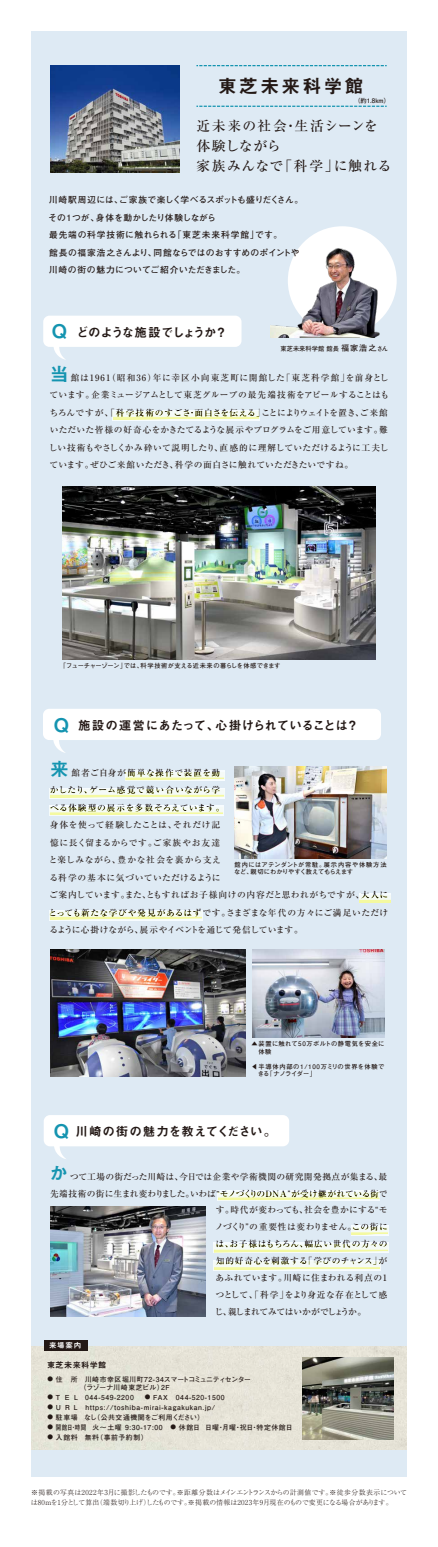
<style>
.page{position:relative;width:438px;height:1547px;background:#fff}
.page>*{position:absolute;margin:0;border:0;box-sizing:border-box;transform-origin:0 0}
.t1{font:18.75px "Midashi Go Pro MB31";letter-spacing:.125em;color:#231815}
.t2{font:500 13.75px/20px "Ryumin Pr 5";letter-spacing:.06em;color:#231815}
.t3{font:12.5px "Midashi Go Pro MB31";letter-spacing:-.02em;color:#231815}
.t4{font:12.5px "Midashi Go Pro MB31";letter-spacing:.005em;color:#231815}
.t5{font:12.5px "Midashi Go Pro MB31";letter-spacing:-.085em;color:#231815}
.t6{font:500 8.75px/17.5px "Ryumin Pr 5";letter-spacing:.03em;color:#231815}
.t7{font:500 8.75px/17.5px "Ryumin Pr 5";letter-spacing:.05em;color:#231815}
.t8{font:700 8.75px/17.5px "Futo Go B101 Pro";letter-spacing:.025em;color:#231815}
.t9{font:500 8.75px "Ryumin Pr 5";color:#231815}
.t10{font:500 8.75px "Ryumin Pr 5";letter-spacing:-.015em;color:#231815}
.t11{font:500 8.75px "Ryumin Pr 5";letter-spacing:.06em;color:#231815}
.t12{font:500 8.75px "Ryumin Pr 5";letter-spacing:-.045em;color:#231815}
.t13{font:8.12px "Midashi Go Pro MB31";letter-spacing:.05em;color:#231815}
.t14{font:7.5px "Midashi Go Pro MB31";color:#fff}
.t15{font:300 6.88px/9.4px "Ryumin Pro";color:#231815}
.t16{font:700 6.88px "Futo Go B101 Pro";letter-spacing:.08em;color:#231815}
.t17{font:700 6.88px/8.1px "Futo Go B101 Pro";letter-spacing:.005em;color:#231815}
.t18{font:700 6.88px "Futo Go B101 Pro";letter-spacing:.08em;color:#231815;scale:.8 1}
.t19{font:700 6.25px/7.5px "Futo Go B101 Pro";letter-spacing:.025em;color:#231815}
.t20{font:700 6.25px "Futo Go B101 Pro";letter-spacing:-.005em;color:#231815}
.t21{font:700 6.25px/7.5px "Futo Go B101 Pro";letter-spacing:.08em;color:#231815}
.t22{font:700 6.25px/7.5px "Futo Go B101 Pro";letter-spacing:.06em;color:#231815}
.t23{font:700 6.25px "Futo Go B101 Pro";color:#231815}
.s1{font-size:18.75px;color:#1494b0}
.s2{font-size:8.12px}
.s3{font-family:"Midashi Go Pro MB31";font-weight:400;font-size:18.75px;color:#1494b0}
.s4{font-size:5.62px}
</style>
<div class="page">
<div style="left:31px;top:31px;width:375px;height:1446px;background:#deeaf4"></div>
<div style="left:288px;top:226px;width:108px;height:109px;background:#fff;border-radius:50%"></div>
<img style="left:50px;top:65px;width:129px;height:107px">
<div style="left:43px;top:316px;width:198px;height:31px;background:#fff;border-radius:6px"></div>
<svg style="left:53px;top:347px;width:13px;height:13px"></svg>
<div style="left:43px;top:709px;width:338px;height:31px;background:#fff;border-radius:6px"></div>
<svg style="left:53px;top:740px;width:12px;height:13px"></svg>
<div style="left:44px;top:1115px;width:245px;height:31px;background:#fff;border-radius:6px"></div>
<svg style="left:52px;top:1146px;width:15px;height:13px"></svg>
<img style="left:270px;top:239px;width:126px;height:98px">
<img style="left:50px;top:949px;width:195px;height:128px">
<img style="left:252px;top:949px;width:132px;height:89px">
<svg style="left:196px;top:65px;width:190px;height:1px"></svg>
<svg style="left:196px;top:106px;width:190px;height:1px"></svg>
<img style="left:62px;top:486px;width:313px;height:173px">
<div style="left:31px;top:1347px;width:375px;height:102px;background:#e6e3d7"></div>
<img style="left:50px;top:1206px;width:155px;height:110px">
<img style="left:234px;top:766px;width:152px;height:92px">
<img style="left:302px;top:1358px;width:91px;height:81px">
<div style="left:44px;top:1340px;width:43px;height:11px;background:#231815"></div>
<svg style="left:112px;top:410px;width:147px;height:10px"></svg>
<svg style="left:125px;top:771px;width:99px;height:10px"></svg>
<svg style="left:49px;top:788px;width:175px;height:10px;background:#f4fae3"></svg>
<svg style="left:49px;top:805px;width:174px;height:10px;background:#f5fae5"></svg>
<svg style="left:359px;top:894px;width:31px;height:8px"></svg>
<svg style="left:49px;top:910px;width:153px;height:10px;background:#f4fae4"></svg>
<svg style="left:218px;top:1191px;width:161px;height:10px;background:#f5fae5"></svg>
<svg style="left:351px;top:1225px;width:37px;height:10px"></svg>
<svg style="left:213px;top:1243px;width:175px;height:10px;background:#f4fae4"></svg>
<svg style="left:213px;top:1260px;width:167px;height:10px;background:#f5fae4"></svg>
<h1 class="t1" style="left:218px;top:71px;width:147px">東芝未来科学館</h1>
<p class="t19" style="left:354px;top:96px;width:37px">（約1.8km）</p>
<h2 class="t2" style="left:196px;top:115px;width:196px">近未来の社会・生活シーンを体験しながら<br>家族みんなで「科学」に触れる</h2>
<p class="t8" style="left:48px;top:190px;width:256px">川崎駅周辺には、ご家族で楽しく学べるスポットも盛りだくさん。その1つが、身体を動かしたり体験しながら<br>最先端の科学技術に触れられる「東芝未来科学館」です。<br>館長の福家浩之さんより、同館ならではのおすすめのポイントや川崎の街の魅力についてご紹介いただきました。</p>
<h3 class="t5" style="left:52px;top:322px;width:177px"><span class="s1">Q</span> どのような施設でしょうか？</h3>
<p class="t23" style="left:280px;top:344px;width:109px">東芝未来科学館 館長 <span class="s2">福家浩之</span>さん</p>
<p class="t6" style="left:49px;top:368px;width:342px"><span class="s3">当</span>館は1961（昭和36）年に幸区小向東芝町に開館した「東芝科学館」を前身としています。企業ミュージアムとして東芝グループの最先端技術をアピールすることはもちろんですが、「科学技術のすごさ・面白さを伝える」ことによりウェイトを置き、ご来館いただいた皆様の好奇心をかきたてるような展示やプログラムをご用意しています。難しい技術もやさしくかみ砕いて説明したり、直感的に理解していただけるように工夫しています。ぜひご来館いただき、科学の面白さに触れていただきたいですね。</p>
<p class="t20" style="left:60px;top:661px;width:222px">「フューチャーゾーン」では、科学技術が支える近未来の暮らしを体感できます</p>
<h3 class="t3" style="left:54px;top:715px;width:306px"><span class="s1">Q</span> 施設の運営にあたって、心掛けられていることは？</h3>
<p class="t7" style="left:49px;top:763px;width:341px"><span class="s3">来</span>館者ご自身が簡単な操作で装置を動<br>かしたり、ゲーム感覚で競い合いながら学<br>べる体験型の展示を多数そろえています。<br>身体を使って経験したことは、それだけ記<br>憶に長く留まるからです。ご家族やお友達<br>と楽しみながら、豊かな社会を裏から支え<br>る科学の基本に気づいていただけるように<br>ご案内しています。また、ともすればお子様向けの内容だと思われがちですが、大人にとっても新たな学びや発見があるはずです。さまざまな年代の方々にご満足いただけるように心掛けながら、展示やイベントを通じて発信しています。</p>
<p class="t19" style="left:234px;top:860px;width:154px">館内にはアテンダントが常駐。展示内容や体験方法など、親切にわかりやすく教えてもらえます</p>
<p class="t22" style="left:251px;top:1039px;width:134px">▲装置に触れて50万ボルトの静電気を安全に　体験</p>
<p class="t21" style="left:251px;top:1062px;width:134px">◀半導体内部の1/100万ミリの世界を体験で　きる「ナノライダー」</p>
<h3 class="t4" style="left:54px;top:1121px;width:224px"><span class="s1">Q</span> 川崎の街の魅力を教えてください。</h3>
<p class="t6" style="left:49px;top:1167px;width:339px"><span class="s3">か</span>つて工場の街だった川崎は、今日では企業や学術機関の研究開発拠点が集まる、最</p>
<p class="t9" style="left:50px;top:1186px;width:339px">先端技術の街に生まれ変わりました。いわば“モノづくりのDNA”が受け継がれている街で</p>
<p class="t6" style="left:216px;top:1201px;width:173px">す。時代が変わっても、社会を豊かにする“モ</p>
<p class="t6" style="left:215px;top:1218px;width:174px">ノづくり”の重要性は変わりません。この街に</p>
<p class="t11" style="left:215px;top:1237px;width:173px">は、お子様はもちろん、幅広い世代の方々の</p>
<p class="t6" style="left:216px;top:1251px;width:173px">知的好奇心を刺激する「学びのチャンス」が</p>
<p class="t6" style="left:215px;top:1268px;width:173px">あふれています。川崎に住まわれる利点の1</p>
<p class="t10" style="left:216px;top:1288px;width:173px">つとして、「科学」をより身近な存在として感</p>
<p class="t12" style="left:214px;top:1305px;width:153px">じ、親しまれてみてはいかがでしょうか。</p>
<p class="t14" style="left:49px;top:1339px;width:34px">来場案内</p>
<p class="t13" style="left:47px;top:1358px;width:61px">東芝未来科学館</p>
<p class="t17" style="left:47px;top:1374px;width:205px"><span class="s4">●</span> 住　所 川崎市幸区堀川町72-34スマートコミュニティセンター　　　 　（ラゾーナ川崎東芝ビル）2F</p>
<p class="t16" style="left:48px;top:1392px;width:178px"><span class="s4">●</span> T E L 044-549-2200　 <span class="s4">●</span> FAX　044-520-1500</p>
<p class="t16" style="left:48px;top:1402px;width:169px"><span class="s4">●</span> U R L https://toshiba-mirai-kagakukan.jp/</p>
<p class="t16" style="left:48px;top:1412px;width:158px"><span class="s4">●</span> 駐車場 なし（公共交通機関をご利用ください）</p>
<p class="t18" style="left:48px;top:1422px;width:308px"><span class="s4">●</span> 開館日・時間 火～土曜 9:30-17:00　<span class="s4">●</span> 休館日 日曜・月曜・祝日・特定休館日</p>
<p class="t16" style="left:48px;top:1432px;width:102px"><span class="s4">●</span> 入館料 無料（事前予約制）</p>
<p class="t15" style="left:31px;top:1487px;width:377px">※掲載の写真は2022年3月に撮影したものです。※距離分数はメインエントランスからの計測値です。※徒歩分数表示については80mを1分として算出（端数切り上げ）したものです。※掲載の情報は2023年9月現在のもので変更になる場合があります。</p>
</div>
